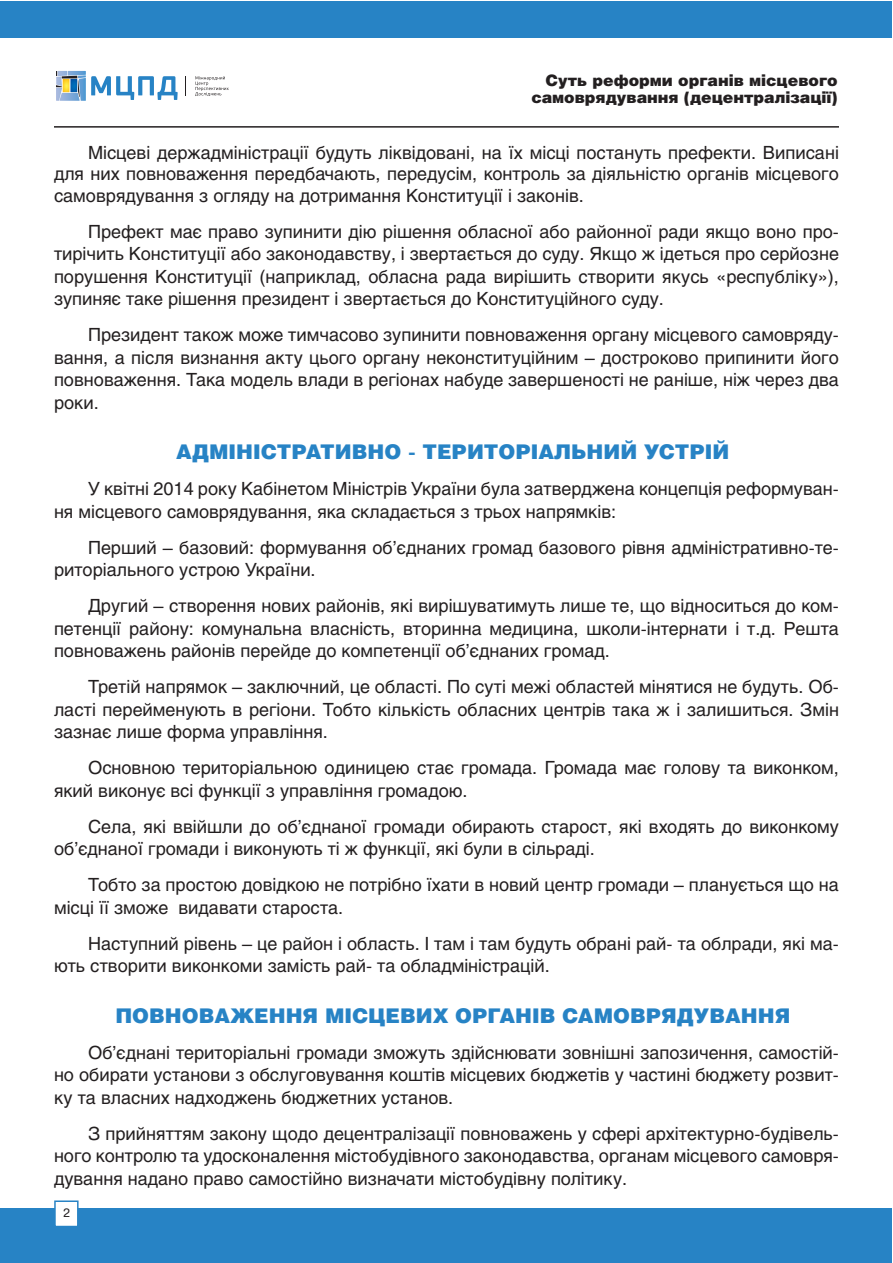
<style>
.page{position:relative;width:893px;height:1263px;background:#fff}
.page>*{position:absolute;margin:0;border:0;box-sizing:border-box;transform-origin:0 0}
.t1{font:20.25px "Helios Black C";color:#2783c5}
.t2{font:18px/22.5px "Helios C";color:#231f20;text-align:justify}
.t3{font:15.75px/16.6px "Helios Black C";color:#231f20;text-align:right}
.t4{font:12px "Pragmatica C";color:#231f20}
</style>
<div class="page">
<svg style="left:56px;top:71px;width:122px;height:30px"></svg>
<svg style="left:185px;top:76px;width:1px;height:19px"></svg>
<svg style="left:195px;top:76px;width:34px;height:20px"></svg>
<div style="left:0;top:1px;width:891px;height:37px;background:#2783c5"></div>
<div style="left:0;top:1209px;width:891px;height:54px;background:#2783c5"></div>
<hr style="left:54px;top:126px;width:785px;height:2px;background:#231f20">
<div style="left:54px;top:1200px;width:25px;height:27px;background:#fff;border:2px solid #2783c5"></div>
<p class="t3" style="left:531px;top:71px;width:308px">Суть реформи органів місцевого самоврядування (децентралізації)</p>
<p class="t2" style="left:54px;top:141px;width:786px;line-height:21.6px;text-indent:34px">Місцеві держадміністрації будуть ліквідовані, на їх місці постануть префекти. Виписані для них повноваження передбачають, передусім, контроль за діяльністю органів місцевого самоврядування з огляду на дотримання Конституції і законів.</p>
<p class="t2" style="left:54px;top:220px;width:786px;text-indent:34px">Префект має право зупинити дію рішення обласної або районної ради якщо воно про&shy;тирічить Конституції або законодавству, і звертається до суду. Якщо ж ідеться про серйозне порушення Конституції (наприклад, обласна рада вирішить створити якусь «республіку»), зупиняє таке рішення президент і звертається до Конституційного суду.</p>
<p class="t2" style="left:54px;top:323px;width:786px;text-indent:34px">Президент також може тимчасово зупинити повноваження органу місцевого самовряду&shy;вання, а після визнання акту цього органу неконституційним – достроково припинити його повноваження. Така модель влади в регіонах набуде завершеності не раніше, ніж через два роки.</p>
<p class="t1" style="left:176px;top:439px;width:555px">АДМІНІСТРАТИВНО - ТЕРИТОРІАЛЬНИЙ УСТРІЙ</p>
<p class="t2" style="left:54px;top:477px;width:786px;text-indent:34px">У квітні 2014 року Кабінетом Міністрів України була затверджена концепція реформуван&shy;ня місцевого самоврядування, яка складається з трьох напрямків:</p>
<p class="t2" style="left:54px;top:536px;width:786px;text-indent:34px">Перший – базовий: формування об’єднаних громад базового рівня адміністративно-те&shy;риторіального устрою України.</p>
<p class="t2" style="left:54px;top:594px;width:786px;text-indent:34px">Другий – створення нових районів, які вирішуватимуть лише те, що відноситься до ком&shy;петенції району: комунальна власність, вторинна медицина, школи-інтернати і т.д. Решта повноважень районів перейде до компетенції об’єднаних громад.</p>
<p class="t2" style="left:54px;top:675px;width:786px;text-indent:34px">Третій напрямок – заключний, це області. По суті межі областей мінятися не будуть. Об&shy;ласті перейменують в регіони. Тобто кількість обласних центрів така ж і залишиться. Змін зазнає лише форма управління.</p>
<p class="t2" style="left:54px;top:756px;width:786px;text-indent:34px">Основною територіальною одиницею стає громада. Громада має голову та виконком, який виконує всі функції з управління громадою.</p>
<p class="t2" style="left:54px;top:815px;width:786px;text-indent:34px">Села, які ввійшли до об’єднаної громади обирають старост, які входять до виконкому об’єднаної громади і виконують ті ж функції, які були в сільраді.</p>
<p class="t2" style="left:54px;top:873px;width:786px;text-indent:34px">Тобто за простою довідкою не потрібно їхати в новий центр громади – планується що на місці її зможе видавати староста.</p>
<p class="t2" style="left:54px;top:932px;width:786px;text-indent:34px">Наступний рівень – це район і область. І там і там будуть обрані рай- та облради, які ма&shy;ють створити виконкоми замість рай- та обладміністрацій.</p>
<p class="t1" style="left:115px;top:1003px;width:676px">ПОВНОВАЖЕННЯ МІСЦЕВИХ ОРГАНІВ САМОВРЯДУВАННЯ</p>
<p class="t2" style="left:54px;top:1041px;width:786px;text-indent:34px">Об’єднані територіальні громади зможуть здійснювати зовнішні запозичення, самостій&shy;но обирати установи з обслуговування коштів місцевих бюджетів у частині бюджету розвит&shy;ку та власних надходжень бюджетних установ.</p>
<p class="t2" style="left:54px;top:1122px;width:786px;text-indent:34px">З прийняттям закону щодо децентралізації повноважень у сфері архітектурно-будівель&shy;ного контролю та удосконалення містобудівного законодавства, органам місцевого самовря&shy;дування надано право самостійно визначати містобудівну політику.</p>
<p class="t4" style="left:63px;top:1206px;width:8px">2</p>
</div>
